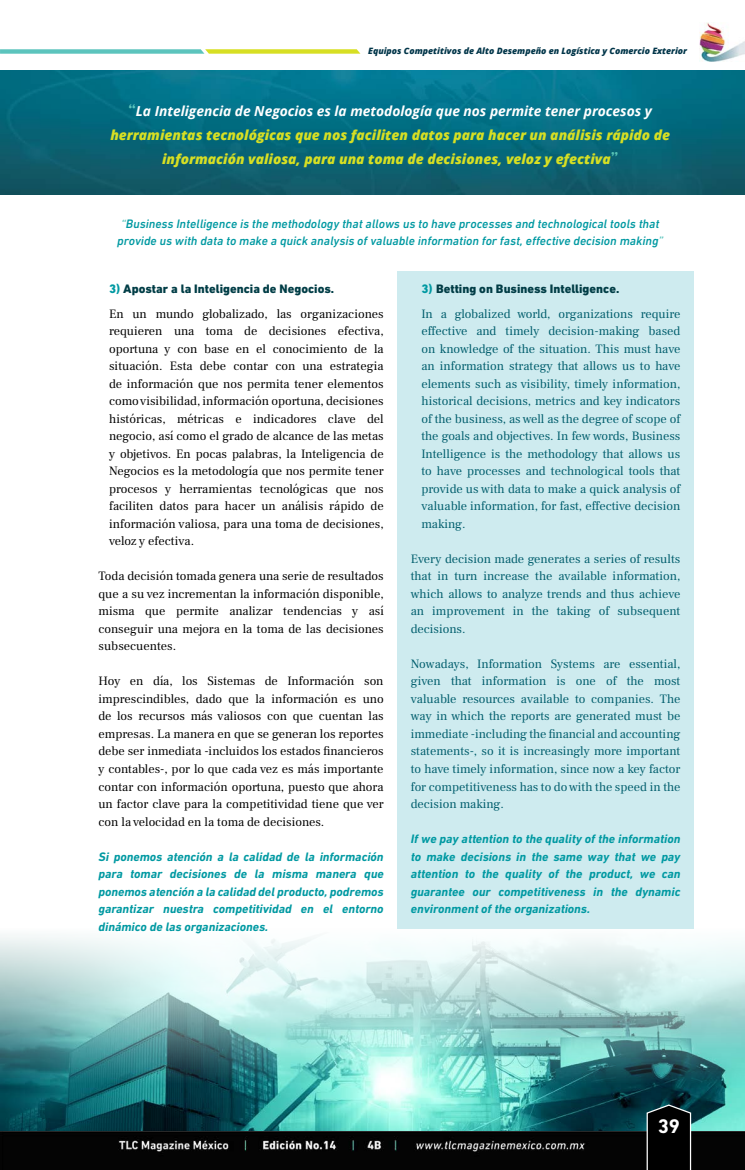
<style>
.page{position:relative;width:745px;height:1170px;background:#fff}
.page>*{position:absolute;margin:0;border:0;box-sizing:border-box;transform-origin:0 0}
.t1{font:700 20px "DIN Next CYR";color:#fff}
.t2{font:italic 800 13.75px/23.8px "Open Sans";color:#d7df23;text-align:center}
.t3{font:12.5px/17.5px "Frank Ruhl Libre";color:#000;text-align:justify}
.t4{font:12.5px/17.5px "Frank Ruhl Libre";color:#015e6d;text-align:justify}
.t5{font:italic 700 12.5px/17.5px "DIN Next CYR";color:#0099a2;text-align:justify}
.t6{font:italic 500 12.5px/17.5px "DIN Next CYR";color:#0099a2;text-align:center}
.t7{font:800 12.5px "DIN Next CYR";color:#013d46}
.t8{font:italic 800 8.75px "Open Sans";color:#013549}
.s1{font-family:"Santas Big Secret BB";font-weight:400;font-style:normal;font-size:17.5px;color:#5cc4bd}
.s2{font-weight:700;color:#fff}
.s3{font-family:"Santas Big Secret BB";font-weight:400;font-style:normal;font-size:17.5px;color:#56c2b4}
.s4{color:#5cc4bd}
.s5{color:#0099a2}
</style>
<div class="page">
<img style="left:0;top:71px;width:744px;height:123px">
<img style="left:0;top:928px;width:744px;height:203px">
<div style="left:397px;top:271px;width:296px;height:657px;background:#ceebef"></div>
<img style="left:0;top:1131px;width:744px;height:38px">
<svg style="left:645px;top:1103px;width:46px;height:66px;background:#101516"></svg>
<svg style="left:0;top:49px;width:360px;height:5px;background:#9ed58b"></svg>
<img style="left:699px;top:22px;width:45px;height:39px">
<p class="t8" style="left:368px;top:44px;width:320px">Equipos Competitivos de Alto Desempeño en Logística y Comercio Exterior</p>
<p class="t2" style="left:110px;top:99px;width:561px"><span class="s1">“</span><span class="s2">La Inteligencia de Negocios es la metodología que nos permite tener procesos y </span>herramientas tecnológicas que nos faciliten datos para hacer un análisis rápido de información valiosa, para una toma de decisiones, veloz y efectiva<span class="s3">”</span></p>
<p class="t6" style="left:117px;top:214px;width:547px"><span class="s4">“</span>Business Intelligence is the methodology that allows us to have processes and technological tools that provide us with data to make a quick analysis of valuable information for fast, effective decision making<span class="s4">”</span></p>
<p class="t7" style="left:109px;top:281px;width:226px"><span class="s5">3)</span> Apostar a la Inteligencia de Negocios.</p>
<p class="t3" style="left:109px;top:305px;width:276px">En un mundo globalizado, las organizaciones requieren una toma de decisiones efectiva, oportuna y con base en el conocimiento de la situación. Esta debe contar con una estrategia de información que nos permita tener elementos como visibilidad, información oportuna, decisiones históricas, métricas e indicadores clave del negocio, así como el grado de alcance de las metas y objetivos. En pocas palabras, la Inteligencia de Negocios es la metodología que nos permite tener procesos y herramientas tecnológicas que nos faciliten datos para hacer un análisis rápido de información valiosa, para una toma de decisiones, veloz y efectiva.</p>
<p class="t3" style="left:98px;top:567px;width:286px">Toda decisión tomada genera una serie de resultados que a su vez incrementan la información disponible, misma que permite analizar tendencias y así conseguir una mejora en la toma de las decisiones subsecuentes.</p>
<p class="t3" style="left:98px;top:672px;width:286px">Hoy en día, los Sistemas de Información son imprescindibles, dado que la información es uno de los recursos más valiosos con que cuentan las empresas. La manera en que se generan los reportes debe ser inmediata -incluidos los estados financieros y contables-, por lo que cada vez es más importante contar con información oportuna, puesto que ahora un factor clave para la competitividad tiene que ver con la velocidad en la toma de decisiones.</p>
<p class="t5" style="left:98px;top:847px;width:286px">Si ponemos atención a la calidad de la información para tomar decisiones de la misma manera que ponemos atención a la calidad del producto, podremos garantizar nuestra competitividad en el entorno dinámico de las organizaciones.</p>
<p class="t7" style="left:421px;top:281px;width:199px"><span class="s5">3)</span> Betting on Business Intelligence.</p>
<p class="t4" style="left:421px;top:305px;width:260px">In a globalized world, organizations require effective and timely decision-making based on knowledge of the situation. This must have an information strategy that allows us to have elements such as visibility, timely information, historical decisions, metrics and key indicators of the business, as well as the degree of scope of the goals and objectives. In few words, Business Intelligence is the methodology that allows us to have processes and technological tools that provide us with data to make a quick analysis of valuable information, for fast, effective decision making.</p>
<p class="t4" style="left:410px;top:550px;width:271px">Every decision made generates a series of results that in turn increase the available information, which allows to analyze trends and thus achieve an improvement in the taking of subsequent decisions.</p>
<p class="t4" style="left:410px;top:655px;width:271px">Nowadays, Information Systems are essential, given that information is one of the most valuable resources available to companies. The way in which the reports are generated must be immediate -including the financial and accounting statements-, so it is increasingly more important to have timely information, since now a key factor for competitiveness has to do with the speed in the decision making.</p>
<p class="t5" style="left:410px;top:829px;width:271px">If we pay attention to the quality of the information to make decisions in the same way that we pay attention to the quality of the product, we can guarantee our competitiveness in the dynamic environment of the organizations.</p>
<h1 class="t1" style="left:657px;top:1114px;width:24px">39</h1>
</div>
